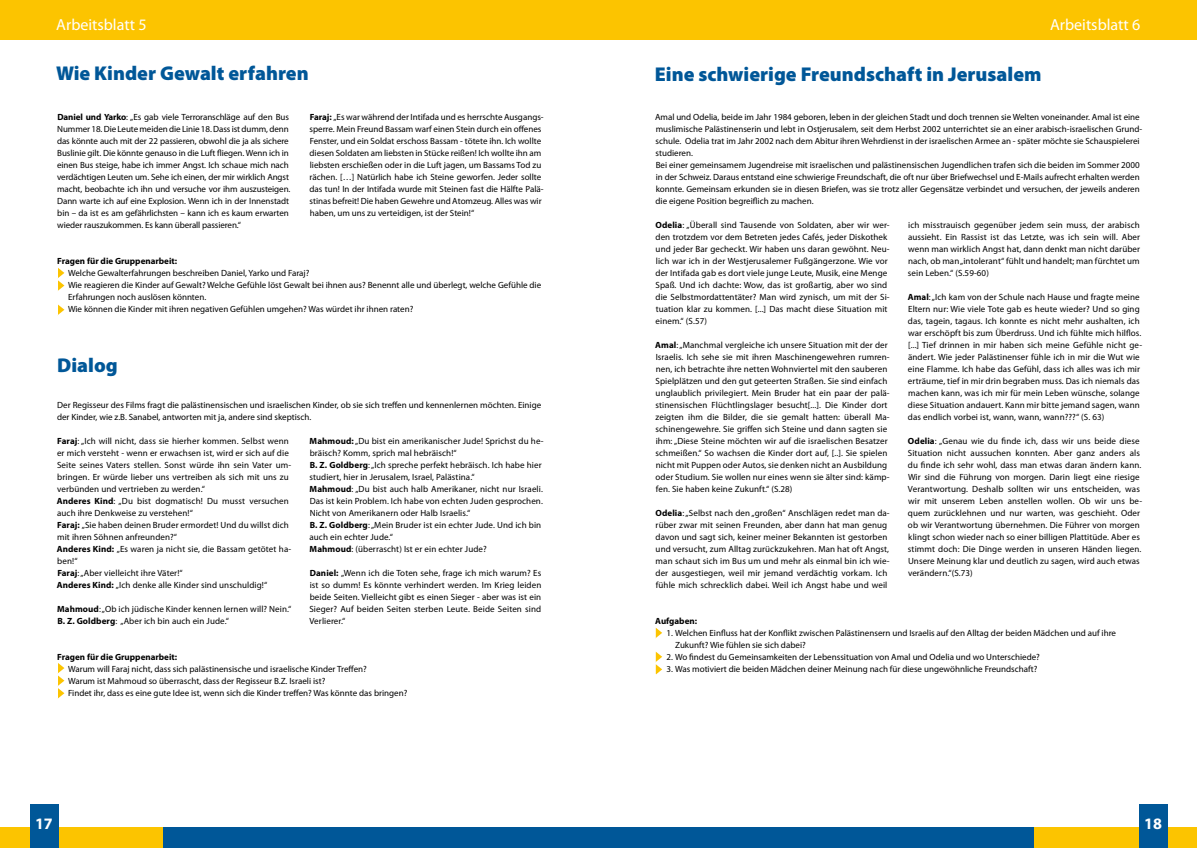
<style>
.page{position:relative;width:1197px;height:848px;background:#fff}
.page>*{position:absolute;margin:0;border:0;box-sizing:border-box;transform-origin:0 0}
.t1{font:900 20px "Myriad Pro";color:#005798}
.t2{font:16px "Myriad Pro";color:#fff}
.t3{font:700 16px "Myriad Pro";color:#fff}
.t4{font:9px/12px "Myriad Pro";letter-spacing:.01em;color:#000}
.t5{font:9px/12px "Myriad Pro";letter-spacing:-.01em;color:#000}
.t6{font:700 9px "Myriad Pro";color:#000}
.s1{font-weight:700}
</style>
<div class="page">
<div style="left:162px;top:827px;width:872px;height:21px;background:#005798"></div>
<div style="left:1034px;top:827px;width:162px;height:21px;background:#fcc400"></div>
<div style="left:0;top:827px;width:162px;height:21px;background:#fcc400"></div>
<div style="left:1139px;top:804px;width:28px;height:44px;background:#005798"></div>
<div style="left:30px;top:804px;width:29px;height:44px;background:#005798"></div>
<div style="left:0;top:0;width:1196px;height:40px;background:#fcc400"></div>
<svg style="left:57px;top:663px;width:7px;height:35px"></svg>
<svg style="left:655px;top:627px;width:7px;height:11px"></svg>
<svg style="left:655px;top:651px;width:7px;height:24px"></svg>
<svg style="left:57px;top:268px;width:7px;height:23px"></svg>
<svg style="left:58px;top:304px;width:6px;height:11px"></svg>
<h2 class="t2" style="left:56px;top:14px;width:92px">Arbeitsblatt 5</h2>
<h2 class="t2" style="left:1049px;top:14px;width:92px">Arbeitsblatt 6</h2>
<h1 class="t1" style="left:56px;top:62px;width:254px">Wie Kinder Gewalt erfahren</h1>
<p class="t5" style="left:57px;top:111px;width:235px"><span class="s1">Daniel und Yarko</span>: „Es gab viele Terroranschläge auf den Bus Nummer 18. Die Leute meiden die Linie 18. Dass ist dumm, denn das könnte auch mit der 22 passieren, obwohl die ja als sichere Buslinie gilt. Die könnte genauso in die Luft fliegen. Wenn ich in einen Bus steige, habe ich immer Angst. Ich schaue mich nach verdächtigen Leuten um. Sehe ich einen, der mir wirklich Angst macht, beobachte ich ihn und versuche vor ihm auszusteigen.<br>Dann warte ich auf eine Explosion. Wenn ich in der Innenstadt bin – da ist es am gefährlichsten – kann ich es kaum erwarten wieder rauszukommen. Es kann überall passieren.“</p>
<p class="t4" style="left:309px;top:111px;width:236px"><span class="s1">Faraj:</span> „Es war während der Intifada und es herrschte Ausgangs&shy;sperre. Mein Freund Bassam warf einen Stein durch ein offenes Fenster, und ein Soldat erschoss Bassam - tötete ihn. Ich wollte diesen Soldaten am liebsten in Stücke reißen! Ich wollte ihn am liebsten erschießen oder in die Luft jagen, um Bassams Tod zu rächen. […] Natürlich habe ich Steine geworfen. Jeder sollte das tun! In der Intifada wurde mit Steinen fast die Hälfte Palä&shy;stinas befreit! Die haben Gewehre und Atomzeug. Alles was wir haben, um uns zu verteidigen, ist der Stein!“</p>
<p class="t6" style="left:57px;top:255px;width:121px">Fragen für die Gruppenarbeit:</p>
<p class="t4" style="left:68px;top:267px;width:474px">Welche Gewalterfahrungen beschreiben Daniel, Yarko und Faraj?<br>Wie reagieren die Kinder auf Gewalt? Welche Gefühle löst Gewalt bei ihnen aus? Benennt alle und überlegt, welche Gefühle die Erfahrungen noch auslösen könnten.<br>Wie können die Kinder mit ihren negativen Gefühlen umgehen? Was würdet ihr ihnen raten?</p>
<h1 class="t1" style="left:57px;top:354px;width:62px">Dialog</h1>
<p class="t4" style="left:57px;top:399px;width:485px">Der Regisseur des Films fragt die palästinensischen und israelischen Kinder, ob sie sich treffen und kennenlernen möchten. Einige der Kinder, wie z.B. Sanabel, antworten mit ja, andere sind skeptisch.</p>
<p class="t4" style="left:57px;top:435px;width:236px"><span class="s1">Faraj</span>: „Ich will nicht, dass sie hierher kommen. Selbst wenn er mich versteht - wenn er erwachsen ist, wird er sich auf die Seite seines Vaters stellen. Sonst würde ihn sein Vater um&shy;bringen. Er würde lieber uns vertreiben als sich mit uns zu verbünden und vertrieben zu werden.“<br><span class="s1">Anderes Kind</span>: „Du bist dogmatisch! Du musst versuchen auch ihre Denkweise zu verstehen!“<br><span class="s1">Faraj:</span> „Sie haben deinen Bruder ermordet! Und du willst dich mit ihren Söhnen anfreunden?“<br><span class="s1">Anderes Kind:</span> „Es waren ja nicht sie, die Bassam getötet ha&shy;ben!“<br><span class="s1">Faraj</span>: „Aber vielleicht ihre Väter!“<br><span class="s1">Anderes Kind:</span> „Ich denke alle Kinder sind unschuldig!“</p>
<p class="t4" style="left:57px;top:603px;width:236px"><span class="s1">Mahmoud</span>: „Ob ich jüdische Kinder kennen lernen will? Nein.“<br><span class="s1">B. Z. Goldberg</span>: „Aber ich bin auch ein Jude.“</p>
<p class="t4" style="left:309px;top:435px;width:236px"><span class="s1">Mahmoud:</span> „Du bist ein amerikanischer Jude! Sprichst du he&shy;bräisch? Komm, sprich mal hebräisch!“<br><span class="s1">B. Z. Goldberg</span>: „Ich spreche perfekt hebräisch. Ich habe hier studiert, hier in Jerusalem, Israel, Palästina.“<br><span class="s1">Mahmoud</span>: „Du bist auch halb Amerikaner, nicht nur Israeli.<br>Das ist kein Problem. Ich habe von echten Juden gesprochen.<br>Nicht von Amerikanern oder Halb Israelis.“<br><span class="s1">B. Z. Goldberg</span>: „Mein Bruder ist ein echter Jude. Und ich bin auch ein echter Jude.“<br><span class="s1">Mahmoud</span>: (überrascht) Ist er ein echter Jude?</p>
<p class="t4" style="left:309px;top:567px;width:233px;text-align:justify"><span class="s1">Daniel:</span> „Wenn ich die Toten sehe, frage ich mich warum? Es ist so dumm! Es könnte verhindert werden. Im Krieg leiden beide Seiten. Vielleicht gibt es einen Sieger - aber was ist ein Sieger? Auf beiden Seiten sterben Leute. Beide Seiten sind Verlierer.“</p>
<p class="t6" style="left:57px;top:651px;width:121px">Fragen für die Gruppenarbeit:</p>
<p class="t4" style="left:68px;top:663px;width:341px">Warum will Faraj nicht, dass sich palästinensische und israelische Kinder Treffen?<br>Warum ist Mahmoud so überrascht, dass der Regisseur B.Z. Israeli ist?<br>Findet ihr, dass es eine gute Idee ist, wenn sich die Kinder treffen? Was könnte das bringen?</p>
<h1 class="t1" style="left:654px;top:63px;width:388px">Eine schwierige Freundschaft in Jerusalem</h1>
<p class="t4" style="left:655px;top:111px;width:488px">Amal und Odelia, beide im Jahr 1984 geboren, leben in der gleichen Stadt und doch trennen sie Welten voneinander. Amal ist eine muslimische Palästinenserin und lebt in Ostjerusalem, seit dem Herbst 2002 unterrichtet sie an einer arabisch-israelischen Grund&shy;schule. Odelia trat im Jahr 2002 nach dem Abitur ihren Wehrdienst in der israelischen Armee an - später möchte sie Schauspielerei studieren.<br>Bei einer gemeinsamem Jugendreise mit israelischen und palästinensischen Jugendlichen trafen sich die beiden im Sommer 2000 in der Schweiz. Daraus entstand eine schwierige Freundschaft, die oft nur über Briefwechsel und E-Mails aufrecht erhalten werden konnte. Gemeinsam erkunden sie in diesen Briefen, was sie trotz aller Gegensätze verbindet und versuchen, der jeweils anderen die eigene Position begreiflich zu machen.</p>
<p class="t4" style="left:655px;top:219px;width:236px"><span class="s1">Odelia</span>: „Überall sind Tausende von Soldaten, aber wir wer&shy;den trotzdem vor dem Betreten jedes Cafés, jeder Diskothek und jeder Bar gecheckt. Wir haben uns daran gewöhnt. Neu&shy;lich war ich in der Westjerusalemer Fußgängerzone. Wie vor der Intifada gab es dort viele junge Leute, Musik, eine Menge Spaß. Und ich dachte: Wow, das ist großartig, aber wo sind die Selbstmordattentäter? Man wird zynisch, um mit der Si&shy;tuation klar zu kommen. [...] Das macht diese Situation mit einem.“ (S.57)</p>
<p class="t4" style="left:655px;top:339px;width:236px"><span class="s1">Amal</span>: „Manchmal vergleiche ich unsere Situation mit der der Israelis. Ich sehe sie mit ihren Maschinengewehren rumren&shy;nen, ich betrachte ihre netten Wohnviertel mit den sauberen Spielplätzen und den gut geteerten Straßen. Sie sind einfach unglaublich privilegiert. Mein Bruder hat ein paar der palä&shy;stinensischen Flüchtlingslager besucht[...]. Die Kinder dort zeigten ihm die Bilder, die sie gemalt hatten: überall Ma&shy;schinengewehre. Sie griffen sich Steine und dann sagten sie ihm: „Diese Steine möchten wir auf die israelischen Besatzer schmeißen.“ So wachsen die Kinder dort auf, [..]. Sie spielen nicht mit Puppen oder Autos, sie denken nicht an Ausbildung oder Studium. Sie wollen nur eines wenn sie älter sind: kämp&shy;fen. Sie haben keine Zukunft.“ (S.28)</p>
<p class="t4" style="left:655px;top:507px;width:236px"><span class="s1">Odelia</span>: „Selbst nach den „großen“ Anschlägen redet man da&shy;rüber zwar mit seinen Freunden, aber dann hat man genug davon und sagt sich, keiner meiner Bekannten ist gestorben und versucht, zum Alltag zurückzukehren. Man hat oft Angst, man schaut sich im Bus um und mehr als einmal bin ich wie&shy;der ausgestiegen, weil mir jemand verdächtig vorkam. Ich fühle mich schrecklich dabei. Weil ich Angst habe und weil</p>
<p class="t4" style="left:907px;top:219px;width:234px;text-align:justify">ich misstrauisch gegenüber jedem sein muss, der arabisch aussieht. Ein Rassist ist das Letzte, was ich sein will. Aber wenn man wirklich Angst hat, dann denkt man nicht darüber nach, ob man „intolerant“ fühlt und handelt; man fürchtet um sein Leben.“ (S.59-60)</p>
<p class="t4" style="left:907px;top:291px;width:236px"><span class="s1">Amal</span>: „Ich kam von der Schule nach Hause und fragte meine Eltern nur: Wie viele Tote gab es heute wieder? Und so ging das, tagein, tagaus. Ich konnte es nicht mehr aushalten, ich war erschöpft bis zum Überdruss. Und ich fühlte mich hilflos. [...] Tief drinnen in mir haben sich meine Gefühle nicht ge&shy;ändert. Wie jeder Palästinenser fühle ich in mir die Wut wie eine Flamme. Ich habe das Gefühl, dass ich alles was ich mir erträume, tief in mir drin begraben muss. Das ich niemals das machen kann, was ich mir für mein Leben wünsche, solange diese Situation andauert. Kann mir bitte jemand sagen, wann das endlich vorbei ist, wann, wann, wann???“ (S. 63)</p>
<p class="t4" style="left:907px;top:435px;width:236px"><span class="s1">Odelia</span>: „Genau wie du finde ich, dass wir uns beide diese Situation nicht aussuchen konnten. Aber ganz anders als du finde ich sehr wohl, dass man etwas daran ändern kann.<br>Wir sind die Führung von morgen. Darin liegt eine riesige Verantwortung. Deshalb sollten wir uns entscheiden, was wir mit unserem Leben anstellen wollen. Ob wir uns be&shy;quem zurücklehnen und nur warten, was geschieht. Oder ob wir Verantwortung übernehmen. Die Führer von morgen klingt schon wieder nach so einer billigen Plattitüde. Aber es stimmt doch: Die Dinge werden in unseren Händen liegen.<br>Unsere Meinung klar und deutlich zu sagen, wird auch etwas verändern.“(S.73)</p>
<p class="t6" style="left:655px;top:615px;width:43px">Aufgaben:</p>
<p class="t4" style="left:675px;top:627px;width:442px;text-indent:-9px">1. Welchen Einfluss hat der Konflikt zwischen Palästinensern und Israelis auf den Alltag der beiden Mädchen und auf ihre<br>Zukunft? Wie fühlen sie sich dabei?</p>
<p class="t4" style="left:666px;top:651px;width:375px">2. Wo findest du Gemeinsamkeiten der Lebenssituation von Amal und Odelia und wo Unterschiede?</p>
<p class="t4" style="left:666px;top:663px;width:372px">3. Was motiviert die beiden Mädchen deiner Meinung nach für diese ungewöhnliche Freundschaft?</p>
<h2 class="t3" style="left:35px;top:813px;width:19px">17</h2>
<h2 class="t3" style="left:1143px;top:813px;width:19px">18</h2>
</div>
